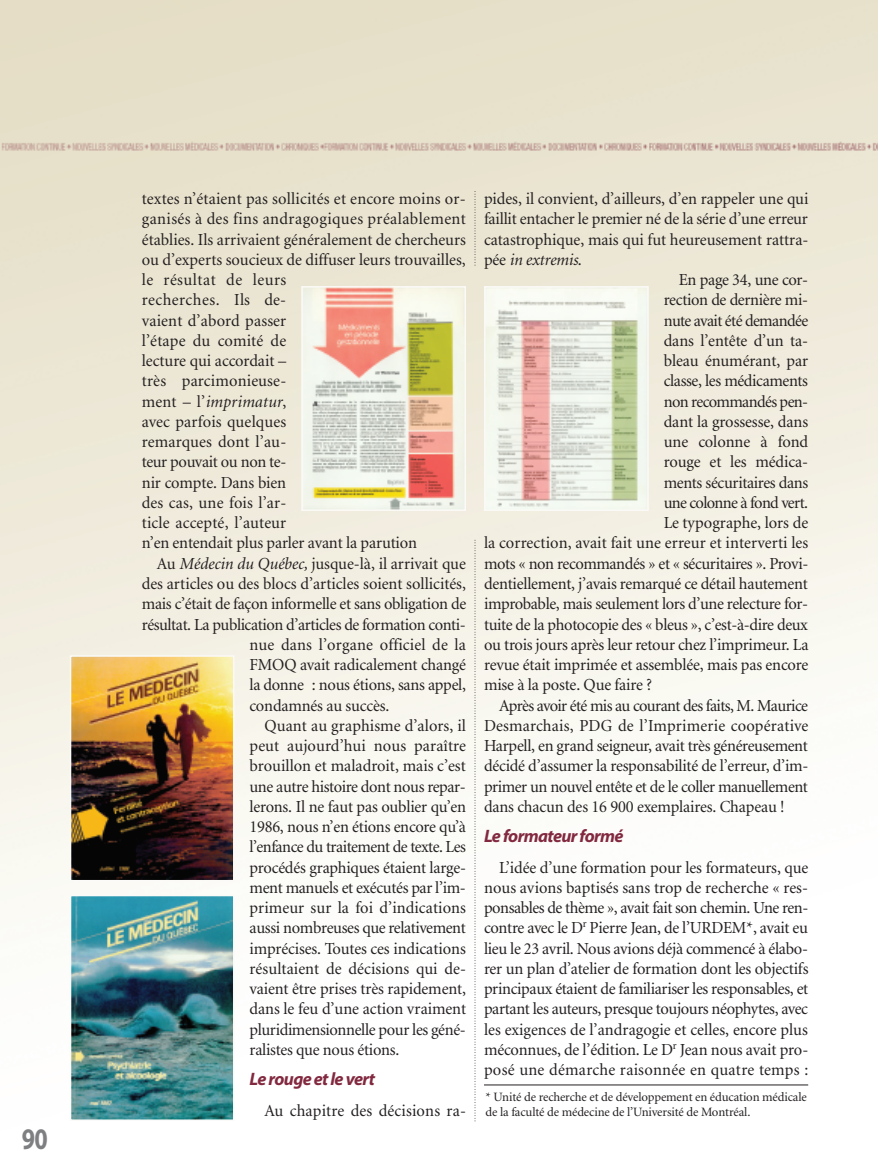
<style>
.page{position:relative;width:878px;height:1175px;background:#fff}
.page>*{position:absolute;margin:0;border:0;box-sizing:border-box;transform-origin:0 0}
.t1{font:700 30px "Myriad";color:#7d7f81;scale:.8 1}
.t2{font:italic 700 18px "Myriad";letter-spacing:-.035em;color:#82293f}
.t3{font:16.8px/20.2px "Minion";letter-spacing:-.01em;color:#231f20}
.t4{font:16.8px "Minion";letter-spacing:.01em;color:#231f20}
.t5{font:16.8px "Minion";letter-spacing:-.035em;color:#231f20}
.t6{font:16.8px "Minion";letter-spacing:-.04em;color:#231f20}
.t7{font:16.8px "Minion";letter-spacing:-.03em;color:#231f20}
.t8{font:italic 16.8px "Minion";letter-spacing:-.01em;color:#231f20}
.t9{font:12.75px/15px "Minion";letter-spacing:-.01em;color:#231f20}
.s1{font-style:italic}
.s2{font-style:normal}
</style>
<div class="page">
<img style="left:0;top:0;width:878px;height:1122px">
<svg style="left:474px;top:540px;width:1px;height:580px"></svg>
<svg style="left:474px;top:191px;width:1px;height:75px"></svg>
<img style="left:304px;top:289px;width:159px;height:219px">
<div style="left:301px;top:286px;width:165px;height:225px;border:2px solid #fbfaf8"></div>
<img style="left:487px;top:289px;width:158px;height:219px">
<div style="left:484px;top:286px;width:164px;height:225px;border:2px solid #fbfaf8"></div>
<img style="left:73px;top:658px;width:158px;height:220px">
<div style="left:70px;top:655px;width:164px;height:226px;border:2px solid #fbfaf8"></div>
<img style="left:73px;top:897px;width:158px;height:220px">
<div style="left:70px;top:894px;width:164px;height:226px;border:2px solid #fbfaf8"></div>
<div style="left:484px;top:1084px;width:324px;height:36px;background:#fff"></div>
<hr style="left:484px;top:1084px;width:324px;height:1px;background:#231f20">
<h1 class="t1" style="left:22px;top:1127px;width:34px">90</h1>
<p class="t3" style="left:142px;top:190px;width:325px">textes n’étaient pas sollicités et encore moins or&shy;ganisés à des fins andragogiques préalablement établies. Ils arrivaient généralement de chercheurs ou d’experts soucieux de diffuser leurs trouvailles, le résultat de leurs<br>recherches. Ils de-<br>vaient d’abord passer<br>l’étape du comité de<br>lecture qui accordait –<br>très parcimonieuse-<br>ment – l’<span class="s1">imprimatur</span>,<br>avec parfois quelques<br>remarques dont l’au-<br>teur pouvait ou non te-<br>nir compte. Dans bien<br>des cas, une fois l’ar-<br>ticle accepté, l’auteur<br>n’en entendait plus parler avant la parution</p>
<p class="t3" style="left:157px;top:554px;width:310px">Au <span class="s1">Médecin du Québec,</span> jusque-là, il arrivait que</p>
<p class="t3" style="left:142px;top:575px;width:326px">des articles ou des blocs d’articles soient sollicités,</p>
<p class="t3" style="left:142px;top:595px;width:326px">mais c’était de façon informelle et sans obligation de</p>
<p class="t3" style="left:142px;top:615px;width:325px">résultat. La publication d’articles de formation conti-</p>
<p class="t4" style="left:249px;top:638px;width:218px">nue dans l’organe officiel de la</p>
<p class="t3" style="left:249px;top:656px;width:218px">FMOQ avait radicalement changé</p>
<p class="t3" style="left:249px;top:676px;width:218px">la donne : nous étions, sans appel,</p>
<p class="t3" style="left:249px;top:696px;width:141px">condamnés au succès.</p>
<p class="t3" style="left:264px;top:716px;width:203px">Quant au graphisme d’alors, il</p>
<p class="t3" style="left:249px;top:737px;width:218px">peut aujourd’hui nous paraître</p>
<p class="t3" style="left:249px;top:757px;width:218px">brouillon et maladroit, mais c’est</p>
<p class="t3" style="left:249px;top:777px;width:218px">une autre histoire dont nous repar-</p>
<p class="t3" style="left:249px;top:797px;width:218px">lerons. Il ne faut pas oublier qu’en</p>
<p class="t3" style="left:249px;top:818px;width:218px">1986, nous n’en étions encore qu’à</p>
<p class="t7" style="left:249px;top:840px;width:218px">l’enfance du traitement de texte. Les</p>
<p class="t3" style="left:249px;top:858px;width:218px">procédés graphiques étaient large-</p>
<p class="t3" style="left:249px;top:878px;width:218px">ment manuels et exécutés par l’im-</p>
<p class="t3" style="left:249px;top:899px;width:218px">primeur sur la foi d’indications</p>
<p class="t3" style="left:249px;top:919px;width:218px">aussi nombreuses que relativement</p>
<p class="t3" style="left:249px;top:939px;width:218px">imprécises. Toutes ces indications</p>
<p class="t3" style="left:249px;top:959px;width:218px">résultaient de décisions qui de-</p>
<p class="t3" style="left:249px;top:980px;width:218px">vaient être prises très rapidement,</p>
<p class="t3" style="left:249px;top:1000px;width:218px">dans le feu d’une action vraiment</p>
<p class="t3" style="left:249px;top:1020px;width:218px">pluridimensionnelle pour les géné-</p>
<p class="t3" style="left:249px;top:1040px;width:151px">ralistes que nous étions.</p>
<p class="t2" style="left:249px;top:1072px;width:127px">Le rouge et le vert</p>
<p class="t4" style="left:264px;top:1103px;width:203px">Au chapitre des décisions ra-</p>
<p class="t3" style="left:484px;top:190px;width:326px">pides, il convient, d’ailleurs, d’en rappeler une qui</p>
<p class="t3" style="left:484px;top:210px;width:325px">faillit entacher le premier né de la série d’une erreur</p>
<p class="t3" style="left:484px;top:230px;width:326px">catastrophique, mais qui fut heureusement rattra-</p>
<p class="t8" style="left:484px;top:253px;width:99px"><span class="s2">pée</span> in extremis<span class="s2">.</span></p>
<p class="t3" style="left:678px;top:271px;width:131px">En page 34, une cor-</p>
<p class="t3" style="left:663px;top:291px;width:146px">rection de dernière mi-</p>
<p class="t5" style="left:663px;top:314px;width:146px">nute avait été demandée</p>
<p class="t3" style="left:663px;top:332px;width:146px">dans l’entête d’un ta-</p>
<p class="t3" style="left:663px;top:352px;width:146px">bleau énumérant, par</p>
<p class="t3" style="left:663px;top:372px;width:146px">classe, les médicaments</p>
<p class="t6" style="left:663px;top:395px;width:146px">non recommandés pen-</p>
<p class="t3" style="left:663px;top:413px;width:146px">dant la grossesse, dans</p>
<p class="t3" style="left:663px;top:433px;width:146px">une colonne à fond</p>
<p class="t3" style="left:663px;top:453px;width:146px">rouge et les médica-</p>
<p class="t3" style="left:663px;top:473px;width:146px">ments sécuritaires dans</p>
<p class="t6" style="left:663px;top:496px;width:146px">une colonne à fond vert.</p>
<p class="t3" style="left:663px;top:514px;width:146px">Le typographe, lors de</p>
<p class="t3" style="left:484px;top:534px;width:326px">la correction, avait fait une erreur et interverti les</p>
<p class="t3" style="left:484px;top:554px;width:326px">mots « non recommandés » et « sécuritaires ». Provi-</p>
<p class="t3" style="left:484px;top:575px;width:325px">dentiellement, j’avais remarqué ce détail hautement</p>
<p class="t3" style="left:484px;top:595px;width:325px">improbable, mais seulement lors d’une relecture for-</p>
<p class="t3" style="left:484px;top:615px;width:325px">tuite de la photocopie des « bleus », c’est-à-dire deux</p>
<p class="t3" style="left:484px;top:635px;width:326px">ou trois jours après leur retour chez l’imprimeur. La</p>
<p class="t3" style="left:484px;top:656px;width:326px">revue était imprimée et assemblée, mais pas encore</p>
<p class="t3" style="left:484px;top:676px;width:169px">mise à la poste. Que faire ?</p>
<p class="t5" style="left:499px;top:698px;width:310px">Après avoir été mis au courant des faits, M. Maurice</p>
<p class="t4" style="left:484px;top:719px;width:326px">Desmarchais, PDG de l’Imprimerie coopérative</p>
<p class="t3" style="left:484px;top:737px;width:325px">Harpell, en grand seigneur, avait très généreusement</p>
<p class="t3" style="left:484px;top:757px;width:326px">décidé d’assumer la responsabilité de l’erreur, d’im-</p>
<p class="t3" style="left:484px;top:777px;width:325px">primer un nouvel entête et de le coller manuellement</p>
<p class="t3" style="left:484px;top:797px;width:302px">dans chacun des 16 900 exemplaires. Chapeau !</p>
<p class="t2" style="left:484px;top:829px;width:141px">Le formateur formé</p>
<p class="t3" style="left:484px;top:858px;width:326px;text-align:justify;text-indent:15px">L’idée d’une formation pour les formateurs, que nous avions baptisés sans trop de recherche « res&shy;ponsables de thème », avait fait son chemin. Une ren&shy;contre avec le D<sup>r</sup> Pierre Jean, de l’URDEM*, avait eu lieu le 23 avril. Nous avions déjà commencé à élabo&shy;rer un plan d’atelier de formation dont les objectifs principaux étaient de familiariser les responsables, et partant les auteurs, presque toujours néophytes, avec les exigences de l’andragogie et celles, encore plus méconnues, de l’édition. Le D<sup>r</sup> Jean nous avait pro&shy;posé une démarche raisonnée en quatre temps :</p>
<p class="t9" style="left:485px;top:1090px;width:323px">* Unité de recherche et de développement en éducation médicale de la faculté de médecine de l’Université de Montréal.</p>
</div>
